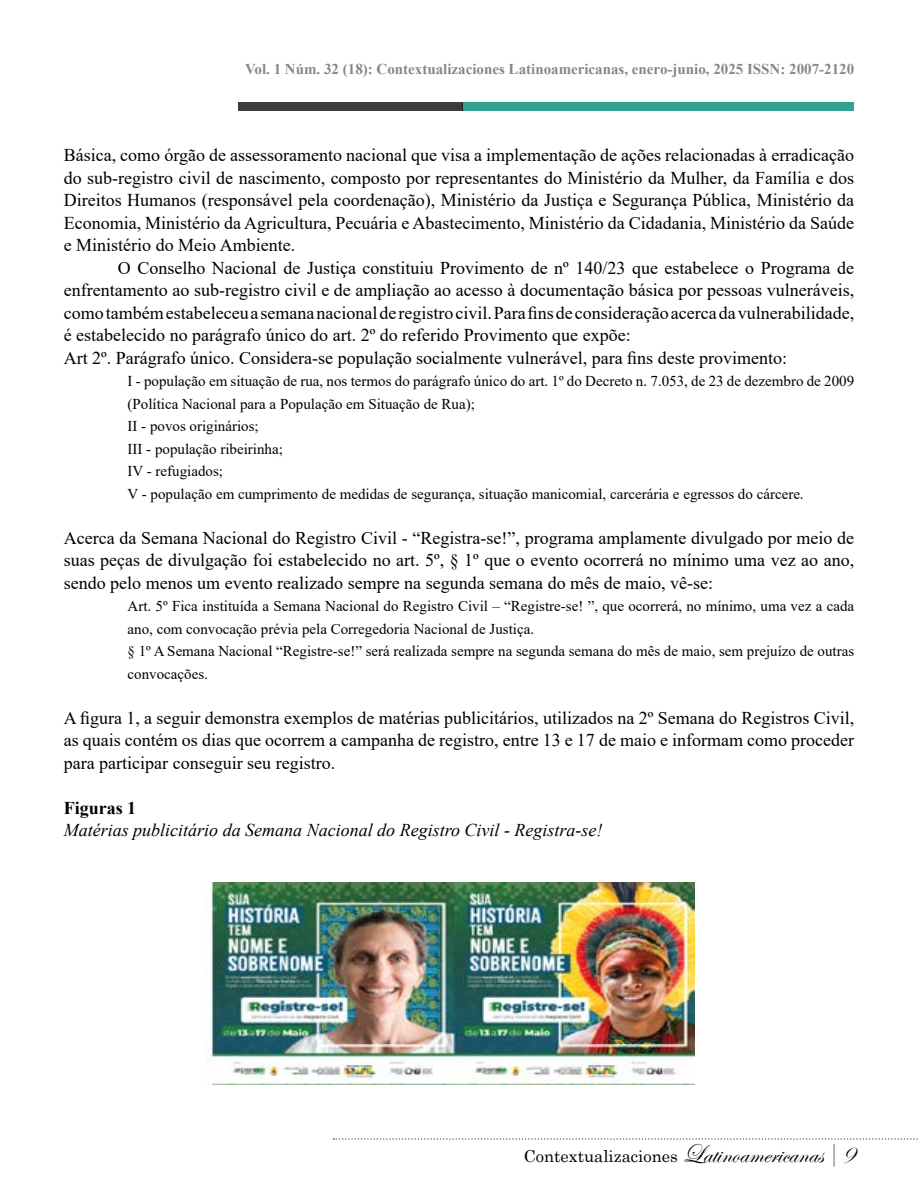
<style>
.page{position:relative;width:918px;height:1188px;background:#fff}
.page>*{position:absolute;margin:0;border:0;box-sizing:border-box;transform-origin:0 0}
.t1{font:18px/22.5px "Times New Roman";color:#000;text-align:justify}
.t2{font:italic 18px "Times New Roman";color:#000}
.t3{font:700 18px "Times New Roman";color:#000}
.t4{font:16.5px "Century";color:#000}
.t5{font:15px/22.5px "Times New Roman";color:#000}
.t6{font:700 15px "Times New Roman";color:#878787}
.s1{font-family:"Edwardian Script ITC";font-size:27px}
</style>
<div class="page">
<div style="left:462px;top:103px;width:392px;height:8px;background:#33a18f"></div>
<div style="left:238px;top:103px;width:224px;height:8px;background:#3c3c3c"></div>
<svg style="left:333px;top:1138px;width:585px;height:2px"></svg>
<img style="left:205px;top:883px;width:490px;height:202px">
<p class="t6" style="left:245px;top:58px;width:611px">Vol. 1 Núm. 32 (18): Contextualizaciones Latinoamericanas, enero-junio, 2025 ISSN: 2007-2120</p>
<p class="t1" style="left:64px;top:143px;width:792px">Básica, como órgão de assessoramento nacional que visa a implementação de ações relacionadas à erradicação do sub-registro civil de nascimento, composto por representantes do Ministério da Mulher, da Família e dos Direitos Humanos (responsável pela coordenação), Ministério da Justiça e Segurança Pública, Ministério da Economia, Ministério da Agricultura, Pecuária e Abastecimento, Ministério da Cidadania, Ministério da Saúde e Ministério do Meio Ambiente.</p>
<p class="t1" style="left:64px;top:256px;width:792px;text-align:left;text-indent:54px">O Conselho Nacional de Justiça constituiu Provimento de nº 140/23 que estabelece o Programa de enfrentamento ao sub-registro civil e de ampliação ao acesso à documentação básica por pessoas vulneráveis, como também estabeleceu a semana nacional de registro civil. Para fins de consideração acerca da vulnerabilidade, é estabelecido no parágrafo único do art. 2º do referido Provimento que expõe:<br>Art 2º. Parágrafo único. Considera-se população socialmente vulnerável, para fins deste provimento:</p>
<p class="t5" style="left:128px;top:370px;width:728px">I - população em situação de rua, nos termos do parágrafo único do art. 1º do Decreto n. 7.053, de 23 de dezembro de 2009 (Política Nacional para a População em Situação de Rua);<br>II - povos originários;<br>III - população ribeirinha;<br>IV - refugiados;<br>V - população em cumprimento de medidas de segurança, situação manicomial, carcerária e egressos do cárcere.</p>
<p class="t1" style="left:64px;top:526px;width:792px">Acerca da Semana Nacional do Registro Civil - “Registra-se!”, programa amplamente divulgado por meio de suas peças de divulgação foi estabelecido no art. 5º, § 1º que o evento ocorrerá no mínimo uma vez ao ano, sendo pelo menos um evento realizado sempre na segunda semana do mês de maio, vê-se:</p>
<p class="t5" style="left:128px;top:595px;width:728px">Art. 5º Fica instituída a Semana Nacional do Registro Civil – “Registre-se! ”, que ocorrerá, no mínimo, uma vez a cada ano, com convocação prévia pela Corregedoria Nacional de Justiça.<br>§ 1º A Semana Nacional “Registre-se!” será realizada sempre na segunda semana do mês de maio, sem prejuízo de outras convocações.</p>
<p class="t1" style="left:64px;top:706px;width:792px">A figura 1, a seguir demonstra exemplos de matérias publicitários, utilizados na 2º Semana do Registros Civil, as quais contém os dias que ocorrem a campanha de registro, entre 13 e 17 de maio e informam como proceder para participar conseguir seu registro.</p>
<p class="t3" style="left:64px;top:795px;width:74px">Figuras 1</p>
<p class="t2" style="left:64px;top:818px;width:540px">Matérias publicitário da Semana Nacional do Registro Civil - Registra-se!</p>
<p class="t4" style="left:524px;top:1143px;width:332px">Contextualizaciones <span class="s1">Latinoamericanas| 9</span></p>
</div>
